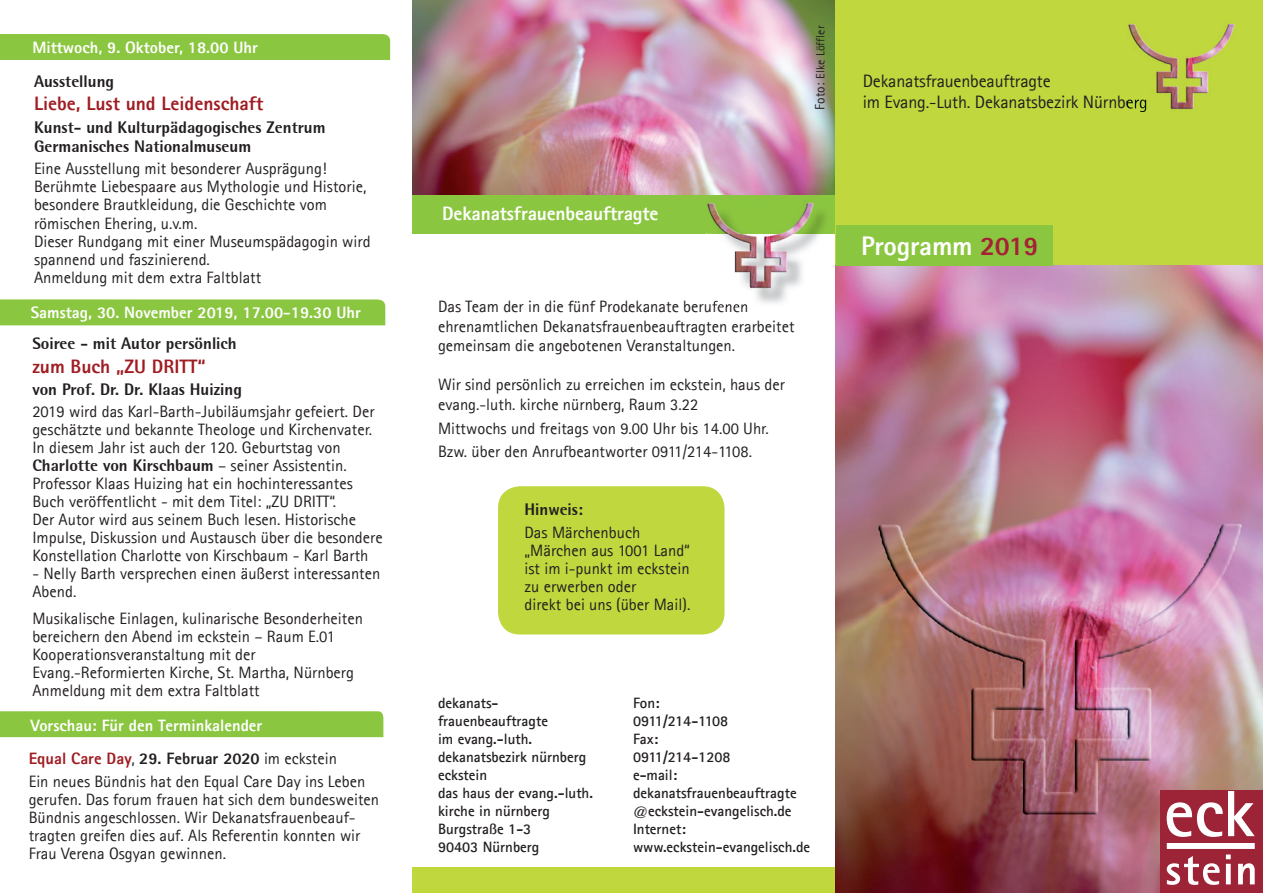
<style>
.page{position:relative;width:1263px;height:893px;background:#fff}
.page>*{position:absolute;margin:0;border:0;box-sizing:border-box;transform-origin:0 0}
.t1{font:800 27px "Agfa Rotis Sans Serif";letter-spacing:-.01em;color:#fff}
.t2{font:800 19.5px "Agfa Rotis Sans Serif";color:#9f1c22}
.t3{font:800 19.5px "Agfa Rotis Sans Serif";letter-spacing:-.01em;color:#fff}
.t4{font:18px/21px "Agfa Rotis Sans Serif";letter-spacing:-.01em;color:#231f20}
.t5{font:16.5px/18px "Agfa Rotis Sans Serif";color:#231f20}
.t6{font:800 16.5px/19.5px "Rotis Semi Sans";color:#231f20}
.t7{font:800 16.5px "Agfa Rotis Sans Serif";color:#fff}
.t8{font:700 15px "Agfa Rotis Sans Serif";color:#231f20}
.t9{font:700 15px "Agfa Rotis Sans Serif";letter-spacing:-.035em;color:#231f20}
.t10{font:12px "Agfa Rotis Sans Serif";letter-spacing:.01em;color:#231f20}
.s1{font-family:"Agfa Rotis Sans Serif";font-weight:400}
.s2{font-weight:800;color:#9f1c22}
.s3{font-weight:800}
.s4{font-size:13.5px}
.s5{color:#a52135}
</style>
<div class="page">
<img style="left:412px;top:0;width:424px;height:196px">
<div style="left:412px;top:867px;width:425px;height:26px;background:#c0d73e"></div>
<div style="left:412px;top:196px;width:425px;height:38px;background:#8bc640"></div>
<div style="left:836px;top:0;width:427px;height:893px;background:#c0d73e"></div>
<img style="left:836px;top:266px;width:427px;height:627px">
<div style="left:836px;top:226px;width:216px;height:40px;background:#8bc640"></div>
<img style="left:1128px;top:23px;width:107px;height:87px">
<img style="left:1128px;top:96px;width:18px;height:15px">
<img style="left:715px;top:234px;width:104px;height:69px">
<img style="left:815px;top:212px;width:10px;height:22px">
<img style="left:712px;top:301px;width:36px;height:5px">
<img style="left:706px;top:203px;width:9px;height:31px">
<img style="left:806px;top:202px;width:8px;height:4px">
<img style="left:711px;top:206px;width:104px;height:85px">
<div style="left:1161px;top:791px;width:102px;height:102px;background:#9c2436"></div>
<svg style="left:1166px;top:791px;width:89px;height:94px"></svg>
<div style="left:0;top:34px;width:391px;height:26px;background:#8bc640"></div>
<div style="left:0;top:299px;width:386px;height:26px;background:#8bc640"></div>
<div style="left:0;top:711px;width:384px;height:26px;background:#8bc640"></div>
<div style="left:498px;top:486px;width:226px;height:148px;background:#c0d73e"></div>
<p class="t7" style="left:32px;top:37px;width:227px">Mittwoch, 9. Oktober, 18.00 Uhr</p>
<p class="t6" style="left:34px;top:71px;width:82px">Ausstellung</p>
<p class="t2" style="left:34px;top:91px;width:231px">Liebe, Lust und Leidenschaft</p>
<p class="t6" style="left:34px;top:117px;width:293px">Kunst- und Kulturpädagogisches Zentrum<br>Germanisches Nationalmuseum</p>
<p class="t5" style="left:34px;top:160px;width:338px">Eine Ausstellung mit besonderer Ausprägung!<br>Berühmte Liebespaare aus Mythologie und Historie, besondere Brautkleidung, die Geschichte vom römischen Ehering, u.v.m.<br>Dieser Rundgang mit einer Museumspädagogin wird spannend und faszinierend.<br>Anmeldung mit dem extra Faltblatt</p>
<p class="t7" style="left:31px;top:302px;width:332px">Samstag, 30. November 2019, 17.00-19.30 Uhr</p>
<p class="t6" style="left:32px;top:333px;width:206px">Soiree - mit Autor persönlich</p>
<p class="t2" style="left:32px;top:354px;width:175px">zum Buch „ZU DRITT“</p>
<p class="t6" style="left:32px;top:379px;width:211px">von Prof. Dr. Dr. Klaas Huizing</p>
<p class="t5" style="left:32px;top:402px;width:344px">2019 wird das Karl-Barth-Jubiläumsjahr gefeiert. Der geschätzte und bekannte Theologe und Kirchenvater.<br>In diesem Jahr ist auch der 120. Geburtstag von</p>
<p class="t6" style="left:32px;top:456px;width:316px">Charlotte von Kirschbaum <span class="s1">– seiner Assistentin.</span></p>
<p class="t5" style="left:32px;top:474px;width:352px">Professor Klaas Huizing hat ein hochinteressantes Buch veröffentlicht - mit dem Titel: „ZU DRITT“.<br>Der Autor wird aus seinem Buch lesen. Historische Impulse, Diskussion und Austausch über die besondere Konstellation Charlotte von Kirschbaum - Karl Barth</p>
<p class="t5" style="left:32px;top:564px;width:349px">- Nelly Barth versprechen einen äußerst interessanten<br>Abend.</p>
<p class="t5" style="left:32px;top:609px;width:332px">Musikalische Einlagen, kulinarische Besonderheiten bereichern den Abend im eckstein – Raum E.01<br>Kooperationsveranstaltung mit der Evang.-Reformierten Kirche, St. Martha, Nürnberg Anmeldung mit dem extra Faltblatt</p>
<p class="t7" style="left:30px;top:715px;width:233px">Vorschau: Für den Terminkalender</p>
<p class="t5" style="left:29px;top:748px;width:338px;line-height:22.2px"><span class="s2">Equal Care Day</span>, <span class="s3">29. Februar 2020</span> im eckstein<br>Ein neues Bündnis hat den Equal Care Day ins Leben</p>
<p class="t5" style="left:29px;top:790px;width:352px">gerufen. Das forum frauen hat sich dem bundesweiten Bündnis angeschlossen. Wir Dekanatsfrauenbeauf&shy;tragten greifen dies auf. Als Referentin konnten wir Frau Verena Osgyan gewinnen.</p>
<p class="t10" style="left:813px;top:110px;width:86px;rotate:-90deg"><span class="s4">Foto:</span> Elke Löffler</p>
<p class="t3" style="left:442px;top:201px;width:218px">Dekanatsfrauenbeauftragte</p>
<p class="t5" style="left:438px;top:297px;width:358px;line-height:19.5px">Das Team der in die fünf Prodekanate berufenen ehrenamtlichen Dekanatsfrauenbeauftragten erarbeitet gemeinsam die angebotenen Veranstaltungen.</p>
<p class="t5" style="left:438px;top:375px;width:349px;line-height:19.5px">Wir sind persönlich zu erreichen im eckstein, haus der evang.-luth. kirche nürnberg, Raum 3.22</p>
<p class="t5" style="left:438px;top:416px;width:332px;line-height:23.7px">Mittwochs und freitags von 9.00 Uhr bis 14.00 Uhr.<br>Bzw. über den Anrufbeantworter 0911/214-1108.</p>
<p class="t6" style="left:524px;top:500px;width:60px">Hinweis:</p>
<p class="t5" style="left:524px;top:523px;width:167px">Das Märchenbuch „Märchen aus 1001 Land“ ist im i-punkt im eckstein zu erwerben oder<br>direkt bei uns (über Mail).</p>
<p class="t8" style="left:438px;top:693px;width:62px">dekanats-</p>
<p class="t8" style="left:633px;top:693px;width:28px">Fon:</p>
<p class="t8" style="left:438px;top:711px;width:111px">frauenbeauftragte</p>
<p class="t9" style="left:633px;top:711px;width:97px">0911/214-1108</p>
<p class="t8" style="left:438px;top:729px;width:96px">im evang.-luth.</p>
<p class="t8" style="left:633px;top:729px;width:27px">Fax:</p>
<p class="t8" style="left:438px;top:747px;width:150px">dekanatsbezirk nürnberg</p>
<p class="t8" style="left:633px;top:747px;width:99px">0911/214-1208</p>
<p class="t8" style="left:438px;top:765px;width:51px">eckstein</p>
<p class="t8" style="left:633px;top:765px;width:46px">e-mail:</p>
<p class="t8" style="left:438px;top:783px;width:156px">das haus der evang.-luth.</p>
<p class="t8" style="left:633px;top:783px;width:165px">dekanatsfrauenbeauftragte</p>
<p class="t8" style="left:438px;top:801px;width:113px">kirche in nürnberg</p>
<p class="t8" style="left:633px;top:801px;width:160px">@eckstein-evangelisch.de</p>
<p class="t8" style="left:438px;top:819px;width:95px">Burgstraße 1-3</p>
<p class="t8" style="left:633px;top:819px;width:54px">Internet:</p>
<p class="t8" style="left:438px;top:837px;width:103px">90403 Nürnberg</p>
<p class="t8" style="left:633px;top:837px;width:179px">www.eckstein-evangelisch.de</p>
<p class="t4" style="left:863px;top:71px;width:286px">Dekanatsfrauenbeauftragte<br>im Evang.-Luth. Dekanatsbezirk Nürnberg</p>
<h1 class="t1" style="left:861px;top:228px;width:179px">Programm <span class="s5">2019</span></h1>
</div>
